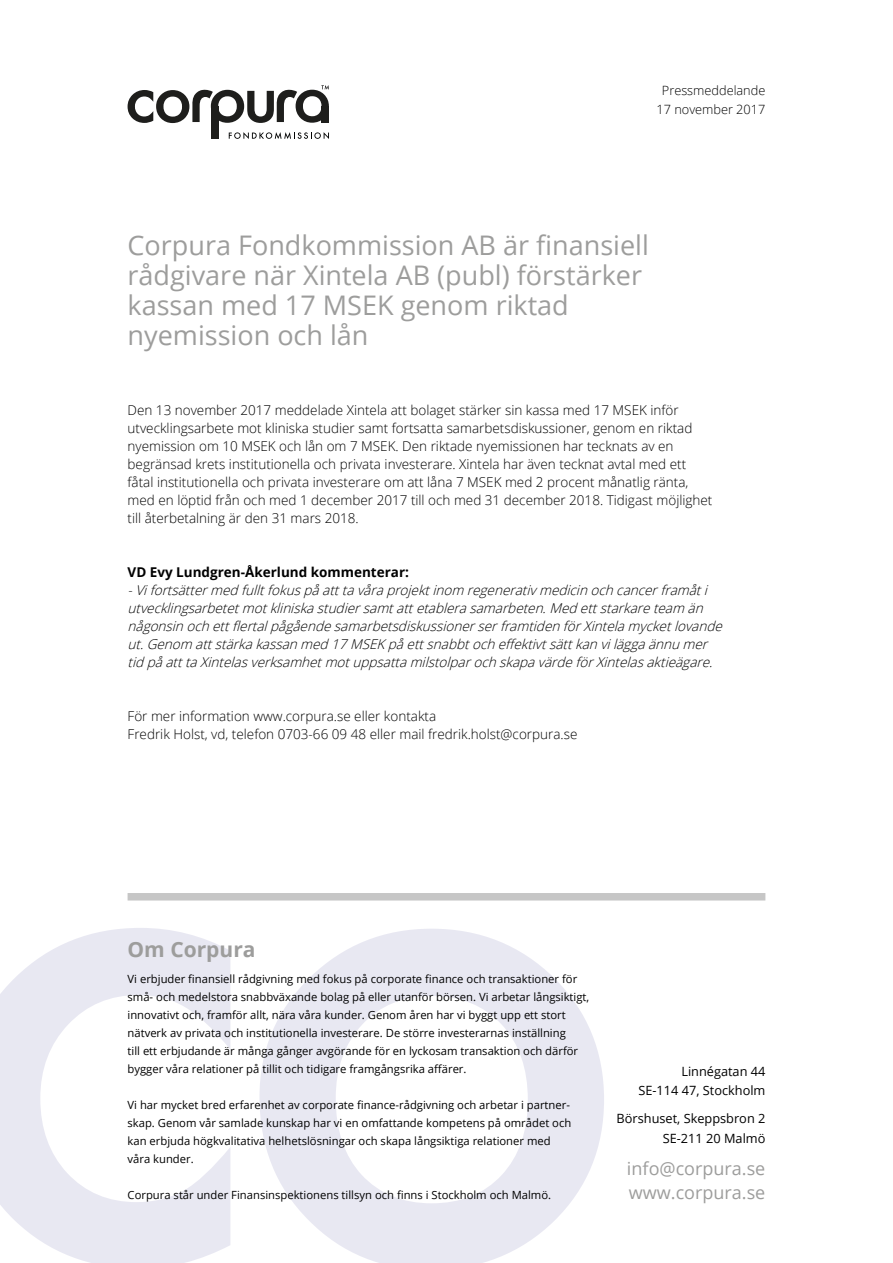
<style>
.page{position:relative;width:893px;height:1263px;background:#fff}
.page>*{position:absolute;margin:0;border:0;box-sizing:border-box;transform-origin:0 0}
.t1{font:27px/30px "Open Sans";color:#9d9d9c}
.t2{font:700 21px "Open Sans";color:#9d9d9c}
.t3{font:18px/24px "Open Sans";color:#9d9d9c}
.t4{font:300 13.5px/18px "Open Sans";color:#000}
.t5{font:italic 300 13.5px/18px "Open Sans";color:#000}
.t6{font:700 13.5px "Open Sans";color:#000}
.t7{font:12.75px/19.5px "Open Sans";color:#000;text-align:right}
.t8{font:300 12.75px/19.5px "Open Sans";color:#000;text-align:center}
.t9{font:11.25px/18px "Open Sans";color:#000}
</style>
<div class="page">
<div style="left:211px;top:107px;width:7px;height:32px;background:#1e1e1c"></div>
<svg style="left:128px;top:85px;width:201px;height:38px"></svg>
<svg style="left:229px;top:132px;width:100px;height:7px"></svg>
<svg style="left:0;top:928px;width:230px;height:335px;fill:#e9e8f2"></svg>
<svg style="left:259px;top:929px;width:345px;height:334px;fill:#e8e8f2"></svg>
<div style="left:128px;top:893px;width:637px;height:7px;background:#c6c6c6"></div>
<p class="t8" style="left:656px;top:80px;width:110px">Pressmeddelande<br>17 november 2017</p>
<h1 class="t1" style="left:128px;top:229px;width:523px">Corpura Fondkommission AB är finansiell rådgivare när Xintela AB (publ) förstärker kassan med 17 MSEK genom riktad nyemission och lån</h1>
<p class="t4" style="left:128px;top:401px;width:586px">Den 13 november 2017 meddelade Xintela att bolaget stärker sin kassa med 17 MSEK inför utvecklingsarbete mot kliniska studier samt fortsatta samarbetsdiskussioner, genom en riktad nyemission om 10 MSEK och lån om 7 MSEK. Den riktade nyemissionen har tecknats av en begränsad krets institutionella och privata investerare. Xintela har även tecknat avtal med ett fåtal institutionella och privata investerare om att låna 7 MSEK med 2 procent månatlig ränta, med en löptid från och med 1 december 2017 till och med 31 december 2018. Tidigast möjlighet till återbetalning är den 31 mars 2018.</p>
<p class="t6" style="left:128px;top:563px;width:283px">VD Evy Lundgren-Åkerlund kommenterar:</p>
<p class="t5" style="left:128px;top:581px;width:600px">-Vifortsättermedfulltfokuspåatttavåraprojektinom regenerativmedicinochcancerframåti utvecklingsarbetetmotkliniskastudiersamtattetablerasamarbeten.Medettstarkareteam än någonsinochettflertalpågåendesamarbetsdiskussionerserframtidenförXintelamycketlovande ut.Genom attstärkakassanmed17MSEKpåettsnabbtocheffektivtsättkanviläggaännumer tidpåatttaXintelasverksamhetmotuppsattamilstolparochskapavärdeförXintelasaktieägare.</p>
<p class="t4" style="left:128px;top:707px;width:451px">För mer information www.corpura.se eller kontakta<br>Fredrik Holst, vd, telefon 0703-66 09 48 eller mail fredrik.holst@corpura.se</p>
<h2 class="t2" style="left:128px;top:934px;width:130px">Om Corpura</h2>
<p class="t9" style="left:128px;top:970px;width:463px">Vi erbjuder finansiell rådgivning med fokus på corporate finance och transaktioner för små- och medelstora snabbväxande bolag på eller utanför börsen. Vi arbetar långsiktigt, innovativt och, framför allt, nära våra kunder. Genom åren har vi byggt upp ett stort nätverk av privata och institutionella investerare. De större investerarnas inställning<br>till ett erbjudande är många gånger avgörande för en lyckosam transaktion och därför bygger våra relationer på tillit och tidigare framgångsrika affärer.</p>
<p class="t9" style="left:128px;top:1096px;width:445px">Vi har mycket bred erfarenhet av corporate finance-rådgivning och arbetar i partner&shy;skap. Genom vår samlade kunskap har vi en omfattande kompetens på området och kan erbjuda högkvalitativa helhetslösningar och skapa långsiktiga relationer med våra kunder.</p>
<p class="t9" style="left:128px;top:1186px;width:425px">Corpura står under Finansinspektionens tillsyn och finns i Stockholm och Malmö.</p>
<p class="t7" style="left:638px;top:1061px;width:128px">Linnégatan 44<br>SE-114 47, Stockholm</p>
<p class="t7" style="left:617px;top:1108px;width:150px">Börshuset, Skeppsbron 2<br>SE-211 20 Malmö</p>
<h3 class="t3" style="left:627px;top:1156px;width:140px">info@corpura.se www.corpura.se</h3>
</div>
